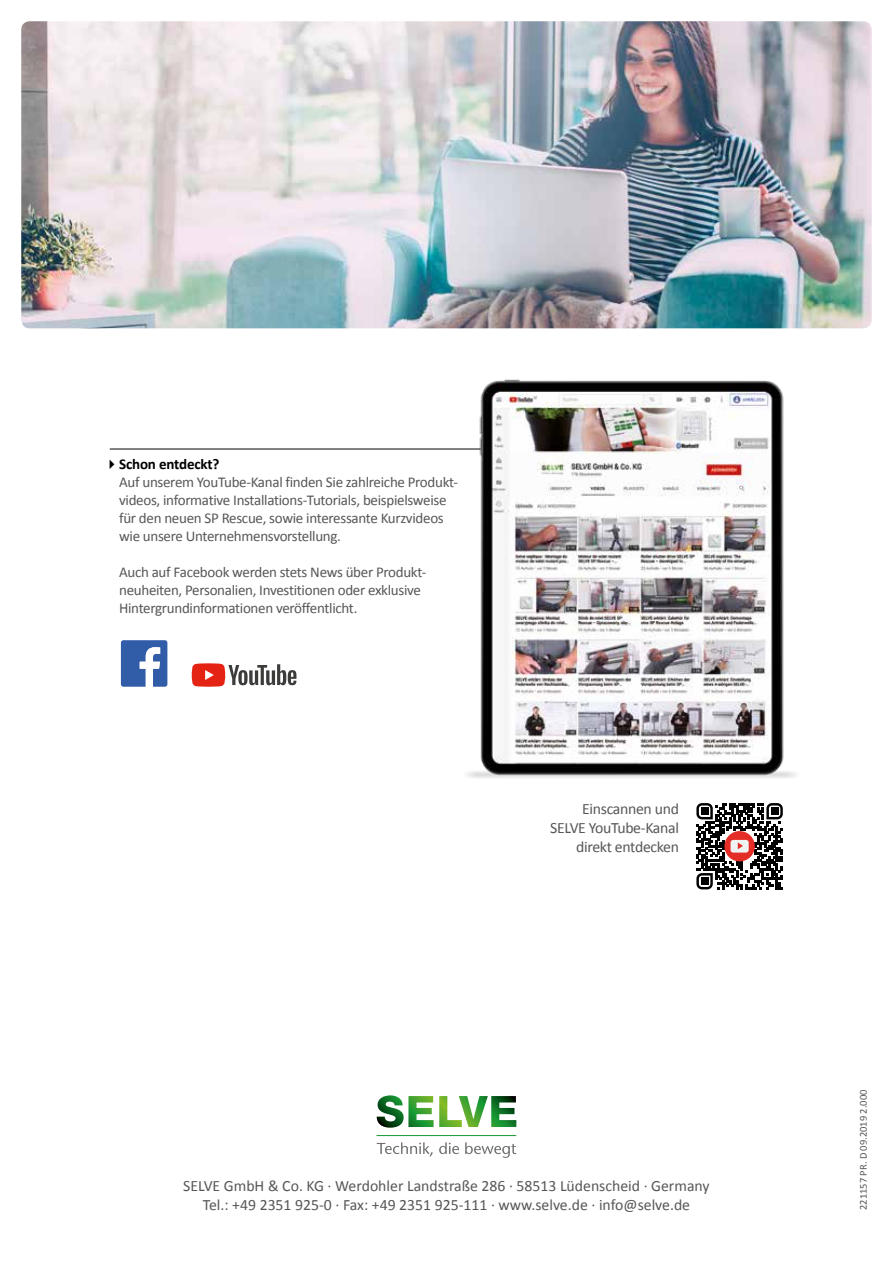
<style>
.page{position:relative;width:893px;height:1263px;background:#fff}
.page>*{position:absolute;margin:0;border:0;box-sizing:border-box;transform-origin:0 0}
.t1{font:15.75px/18.9px "Calibri";color:#575756;text-align:center}
.t2{font:15.75px/18.9px "Calibri";letter-spacing:-.02em;color:#575756;text-align:right}
.t3{font:15px/18px "Calibri";letter-spacing:-.02em;color:#575756}
.t4{font:10.5px "Calibri";color:#575756}
.s1{color:#000}
.s2{font-weight:700;color:#000}
</style>
<div class="page">
<img style="left:21px;top:21px;width:851px;height:307px">
<hr style="left:110px;top:448px;width:373px;height:2px;background:#575756">
<svg style="left:192px;top:663px;width:104px;height:24px"></svg>
<svg style="left:121px;top:640px;width:46px;height:47px"></svg>
<img style="left:444px;top:379px;width:352px;height:399px">
<svg style="left:696px;top:803px;width:87px;height:86px"></svg>
<hr style="left:377px;top:1135px;width:139px;height:1px;background:#159a34">
<svg style="left:377px;top:1095px;width:139px;height:33px"></svg>
<svg style="left:377px;top:1142px;width:56px;height:15px"></svg>
<svg style="left:439px;top:1142px;width:20px;height:12px"></svg>
<svg style="left:465px;top:1142px;width:51px;height:16px"></svg>
<p class="t3" style="left:119px;top:455px;width:340px;text-indent:-15px"><span class="s1">✔</span><span class="s2">Schon entdeckt?<br></span>Auf unserem YouTube-Kanal finden Sie zahlreiche Produkt&shy;videos, informative Installations-Tutorials, beispielsweise für den neuen SP Rescue, sowie interessante Kurzvideos wie unsere Unternehmensvorstellung.</p>
<p class="t3" style="left:119px;top:563px;width:308px">Auch auf Facebook werden stets News über Produkt&shy;neuheiten, Personalien, Investitionen oder exklusive<br>Hintergrundinformationen veröffentlicht.</p>
<p class="t2" style="left:550px;top:798px;width:130px">Einscannen und<br>SELVE YouTube-Kanal direkt entdecken</p>
<p class="t1" style="left:183px;top:1175px;width:528px">SELVE GmbH &amp; Co. KG · Werdohler Landstraße 286 · 58513 Lüdenscheid · Germany<br>Tel.: +49 2351 925-0 · Fax: +49 2351 925-111 · www.selve.de · info@selve.de</p>
<p class="t4" style="left:857px;top:1210px;width:122px;rotate:-90deg">221157 PR. D 09.2019 2.000</p>
</div>
